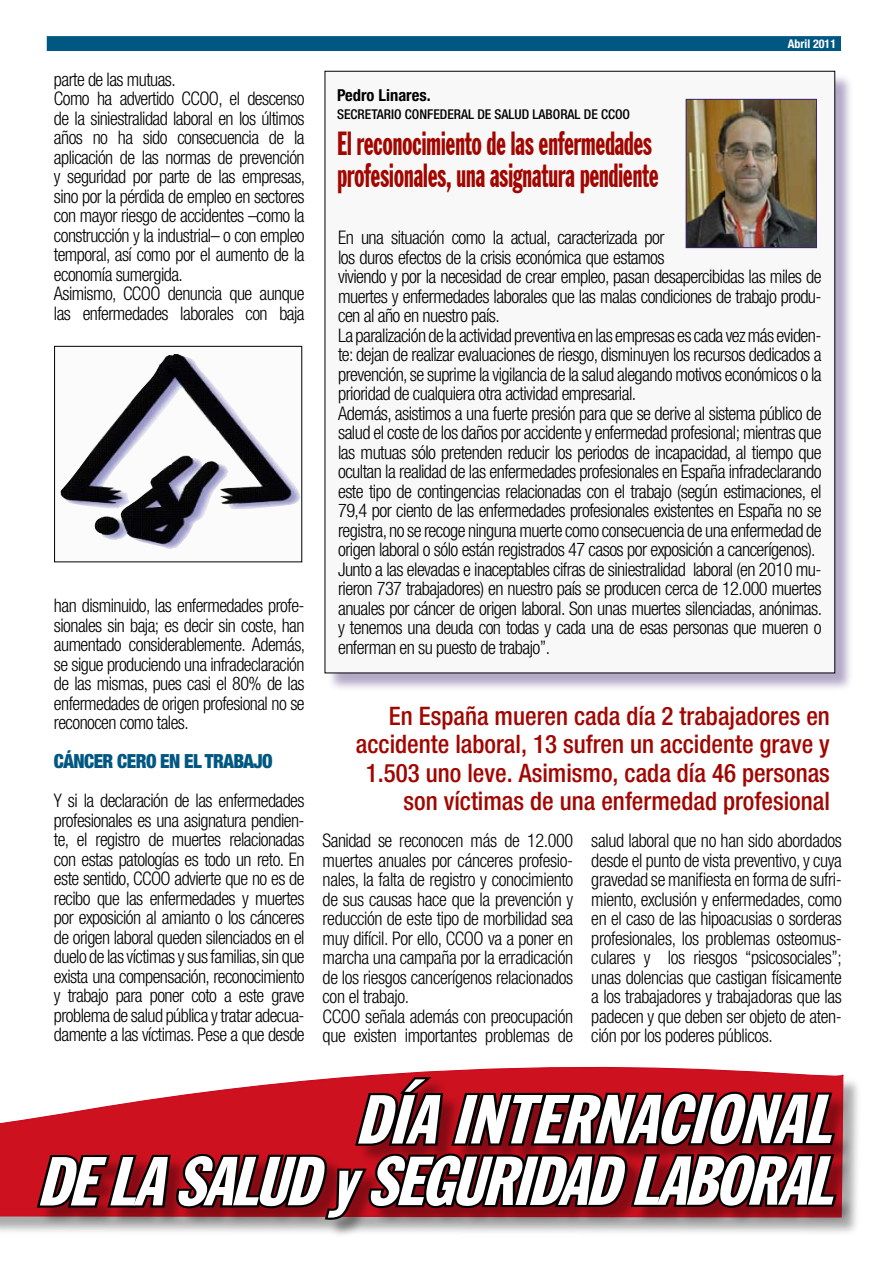
<style>
.page{position:relative;width:893px;height:1263px;background:#fff}
.page>*{position:absolute;margin:0;border:0;box-sizing:border-box;transform-origin:0 0}
.t1{font:italic extra-condensed 68.55px/61.7px "Franklin Gothic BT";color:#fff;text-align:right;scale:1.15 1}
.t2{font:extra-condensed 33.3px/31.5px "Franklin Gothic BT";letter-spacing:-.02em;color:#a20600;scale:.83 1}
.t3{font:500 condensed 25.5px/28.5px "Helvetica Neue";color:#a20600;text-align:right}
.t4{font:900 condensed 19.5px "Helvetica Neue";letter-spacing:-.03em;color:#005882}
.t5{font:300 condensed 18.75px/19.5px "Helvetica Neue";letter-spacing:-.03em;color:#000}
.t6{font:700 condensed 16.5px "Helvetica Neue";color:#000}
.t7{font:500 condensed 13.5px "Helvetica Neue";color:#000}
.t8{font:700 condensed 12px "Helvetica Neue";color:#fff}
</style>
<div class="page">
<div style="left:326px;top:72px;width:530px;height:622px;background:#3e2270;opacity:.4"></div>
<div style="left:325px;top:71px;width:510px;height:602px;background:#f8f8f8"></div>
<div style="left:48px;top:37px;width:792px;height:13px;background:#005882"></div>
<div style="left:47px;top:36px;width:794px;height:15px;border:2px solid #005882"></div>
<svg style="left:0;top:1066px;width:843px;height:152px"></svg>
<svg style="left:32px;top:1073px;width:808px;height:162px;background:#842c32"></svg>
<div style="left:55px;top:346px;width:247px;height:216px;background:#fbfbfb"></div>
<img style="left:60px;top:354px;width:240px;height:195px">
<div style="left:54px;top:346px;width:248px;height:216px;border:1px solid #000"></div>
<img style="left:688px;top:101px;width:127px;height:145px">
<div style="left:686px;top:99px;width:131px;height:149px;border:1px solid #3e2270"></div>
<p class="t5" style="left:54px;top:69px;width:253px">parte de las mutuas.<br>Como ha advertido CCOO, el descenso de la siniestralidad laboral en los últimos años no ha sido consecuencia de la aplicación de las normas de prevención y seguridad por parte de las empresas, sino por la pérdida de empleo en sectores con mayor riesgo de accidentes –como la construcción y la industrial– o con empleo temporal, así como por el aumento de la economía sumergida.<br>Asimismo, CCOO denuncia que aunque las enfermedades laborales con baja</p>
<p class="t5" style="left:54px;top:596px;width:253px;text-align:justify">han disminuido, las enfermedades profe&shy;sionales sin baja; es decir sin coste, han aumentado considerablemente. Además, se sigue produciendo una infradeclaración de las mismas, pues casi el 80% de las enfermedades de origen profesional no se reconocen como tales.</p>
<p class="t4" style="left:54px;top:749px;width:220px">CÁNCER CERO EN EL TRABAJO</p>
<p class="t5" style="left:54px;top:791px;width:252px;text-align:justify">Y si la declaración de las enfermedades profesionales es una asignatura pendien&shy;te, el registro de muertes relacionadas con estas patologías es todo un reto. En este sentido, CCOO advierte que no es de recibo que las enfermedades y muertes por exposición al amianto o los cánceres de origen laboral queden silenciados en el duelo de las víctimas y sus familias, sin que exista una compensación, reconocimiento y trabajo para poner coto a este grave problema de salud pública y tratar adecua&shy;damente a las víctimas. Pese a que desde</p>
<p class="t6" style="left:337px;top:85px;width:95px">Pedro Linares.</p>
<p class="t7" style="left:337px;top:106px;width:295px">SECRETARIO CONFEDERAL DE SALUD LABORAL DE CCOO</p>
<h2 class="t2" style="left:337px;top:128px;width:389px">El reconocimiento de las enfermedades profesionales, una asignatura pendiente</h2>
<p class="t8" style="left:788px;top:36px;width:50px">Abril 2011</p>
<p class="t5" style="left:338px;top:228px;width:486px">En una situación como la actual, caracterizada por<br>los duros efectos de la crisis económica que estamos<br>viviendo y por la necesidad de crear empleo, pasan desapercibidas las miles de muertes y enfermedades laborales que las malas condiciones de trabajo produ&shy;cen al año en nuestro país.<br>La paralización de la actividad preventiva en las empresas es cada vez más eviden&shy;te: dejan de realizar evaluaciones de riesgo, disminuyen los recursos dedicados a prevención, se suprime la vigilancia de la salud alegando motivos económicos o la prioridad de cualquiera otra actividad empresarial.<br>Además, asistimos a una fuerte presión para que se derive al sistema público de salud el coste de los daños por accidente y enfermedad profesional; mientras que las mutuas sólo pretenden reducir los periodos de incapacidad, al tiempo que ocultan la realidad de las enfermedades profesionales en España infradeclarando este tipo de contingencias relacionadas con el trabajo (según estimaciones, el 79,4 por ciento de las enfermedades profesionales existentes en España no se registra, no se recoge ninguna muerte como consecuencia de una enfermedad de origen laboral o sólo están registrados 47 casos por exposición a cancerígenos).<br>Junto a las elevadas e inaceptables cifras de siniestralidad laboral (en 2010 mu&shy;rieron 737 trabajadores) en nuestro país se producen cerca de 12.000 muertes anuales por cáncer de origen laboral. Son unas muertes silenciadas, anónimas. y tenemos una deuda con todas y cada una de esas personas que mueren o enferman en su puesto de trabajo”.</p>
<h3 class="t3" style="left:356px;top:701px;width:475px">En España mueren cada día 2 trabajadores en accidente laboral, 13 sufren un accidente grave y 1.503 uno leve. Asimismo, cada día 46 personas son víctimas de una enfermedad profesional</h3>
<p class="t5" style="left:323px;top:831px;width:252px">Sanidad se reconocen más de 12.000 muertes anuales por cánceres profesio&shy;nales, la falta de registro y conocimiento de sus causas hace que la prevención y reducción de este tipo de morbilidad sea muy difícil. Por ello, CCOO va a poner en marcha una campaña por la erradicación de los riesgos cancerígenos relacionados con el trabajo.<br>CCOO señala además con preocupación que existen importantes problemas de</p>
<p class="t5" style="left:591px;top:831px;width:252px;text-align:justify">salud laboral que no han sido abordados desde el punto de vista preventivo, y cuya gravedad se manifiesta en forma de sufri&shy;miento, exclusión y enfermedades, como en el caso de las hipoacusias o sorderas profesionales, los problemas osteomus&shy;culares y los riesgos “psicosociales”; unas dolencias que castigan físicamente a los trabajadores y trabajadoras que las padecen y que deben ser objeto de aten&shy;ción por los poderes públicos.</p>
<h1 class="t1" style="left:36px;top:1088px;width:711px">DÍAINTERNACIONAL<br>DELASALUDySEGURIDADLABORAL</h1>
</div>
